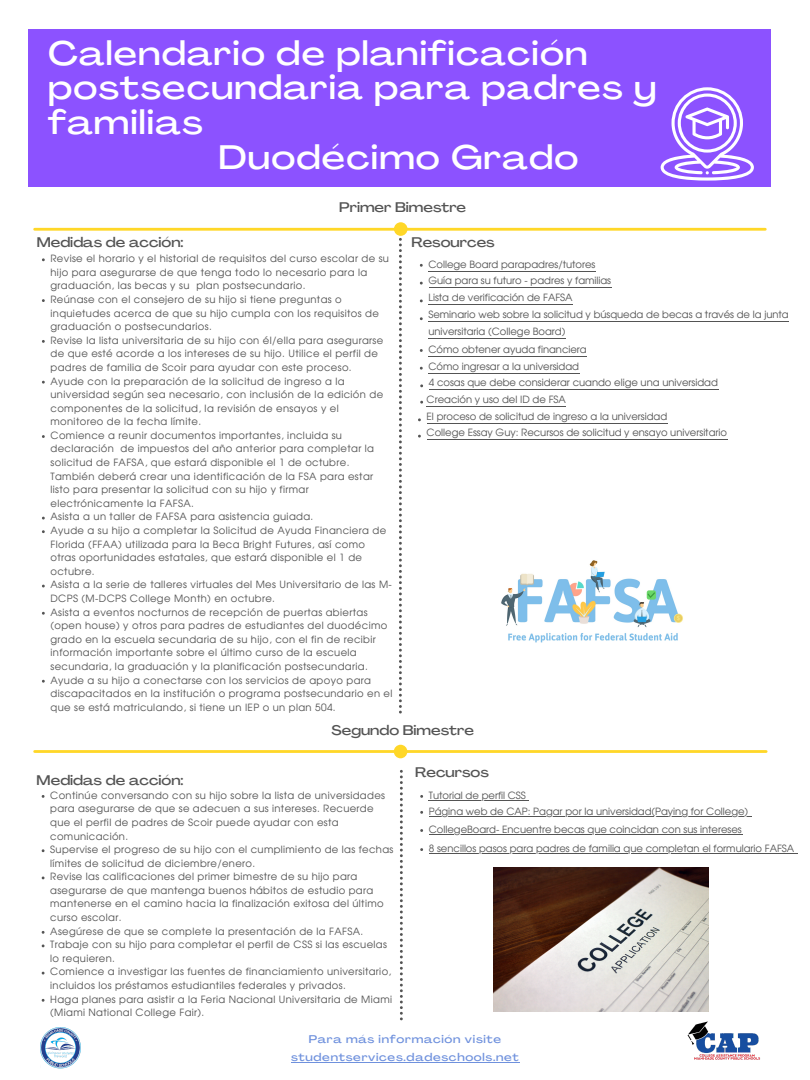
<style>
.page{position:relative;width:810px;height:1080px;background:#fff}
.page>*{position:absolute;margin:0;border:0;box-sizing:border-box;transform-origin:0 0}
.t1{font:500 expanded 33.5px "Agrandir";letter-spacing:.035em;color:#fff}
.t2{font:500 expanded 13.75px "Agrandir";color:#545454}
.t3{font:500 expanded 11px/17.3px "Agrandir";letter-spacing:.065em;color:#6f91dd;text-align:center}
.t4{font:10px/13.6px "Evolventa";letter-spacing:.04em;color:#545454}
.t5{font:10px/16.7px "Evolventa";color:#545454}
</style>
<div class="page">
<div style="left:29px;top:30px;width:742px;height:157px;background:#8c52ff"></div>
<svg style="left:399px;top:238px;width:3px;height:476px"></svg>
<svg style="left:661px;top:87px;width:93px;height:94px"></svg>
<hr style="left:35px;top:228px;width:364px;height:3px;background:#ffd728">
<div style="left:394px;top:222px;width:14px;height:14px;background:#ffd728;border-radius:50%"></div>
<hr style="left:401px;top:228px;width:364px;height:3px;background:#ffd728">
<hr style="left:403px;top:750px;width:363px;height:3px;background:#ffd728">
<div style="left:394px;top:745px;width:13px;height:13px;background:#ffd728;border-radius:50%"></div>
<hr style="left:35px;top:750px;width:363px;height:3px;background:#ffd728">
<svg style="left:400px;top:770px;width:3px;height:250px"></svg>
<img style="left:687px;top:1021px;width:73px;height:39px">
<img style="left:40px;top:1027px;width:41px;height:41px">
<img style="left:501px;top:560px;width:182px;height:83px">
<img style="left:493px;top:868px;width:215px;height:143px">
<hr style="left:291px;top:1062px;width:229px;height:1px;background:#6f91dd">
<hr style="left:429px;top:800px;width:97px;height:1px;background:#545454">
<hr style="left:429px;top:816px;width:320px;height:1px;background:#545454">
<hr style="left:429px;top:834px;width:313px;height:1px;background:#545454">
<hr style="left:429px;top:853px;width:366px;height:1px;background:#545454">
<hr style="left:429px;top:271px;width:167px;height:1px;background:#545454">
<hr style="left:429px;top:287px;width:182px;height:1px;background:#545454">
<hr style="left:429px;top:304px;width:144px;height:1px;background:#545454">
<hr style="left:429px;top:321px;width:360px;height:1px;background:#545454">
<hr style="left:429px;top:338px;width:137px;height:1px;background:#545454">
<hr style="left:429px;top:356px;width:158px;height:1px;background:#545454">
<hr style="left:429px;top:373px;width:150px;height:1px;background:#545454">
<hr style="left:429px;top:389px;width:289px;height:1px;background:#545454">
<hr style="left:427px;top:406px;width:139px;height:1px;background:#545454">
<hr style="left:427px;top:423px;width:241px;height:1px;background:#545454">
<hr style="left:427px;top:439px;width:301px;height:1px;background:#545454">
<h1 class="t1" style="left:48px;top:40px;width:541px">Calendario de planificación</h1>
<h1 class="t1" style="left:48px;top:74px;width:610px">postsecundaria para padres y</h1>
<h1 class="t1" style="left:48px;top:109px;width:156px">familias</h1>
<h1 class="t1" style="left:218px;top:144px;width:361px">Duodécimo Grado</h1>
<h2 class="t2" style="left:37px;top:237px;width:148px">Medidas de acción:</h2>
<h2 class="t2" style="left:339px;top:201px;width:128px">Primer Bimestre</h2>
<h2 class="t2" style="left:411px;top:237px;width:85px">Resources</h2>
<p class="t4" style="left:51px;top:252px;width:344px">Revise el horario y el historial de requisitos del curso escolar de su hijo para asegurarse de que tenga todo lo necesario para la graduación, las becas y su plan postsecundario.<br>Reúnase con el consejero de su hijo si tiene preguntas o inquietudes acerca de que su hijo cumpla con los requisitos de graduación o postsecundarios.<br>Revise la lista universitaria de su hijo con él/ella para asegurarse de que esté acorde a los intereses de su hijo. Utilice el perfil de padres de familia de Scoir para ayudar con este proceso.<br>Ayude con la preparación de la solicitud de ingreso a la universidad según sea necesario, con inclusión de la edición de componentes de la solicitud, la revisión de ensayos y el monitoreo de la fecha límite.<br>Comience a reunir documentos importantes, incluida su declaración de impuestos del año anterior para completar la solicitud de FAFSA, que estará disponible el 1 de octubre.<br>También deberá crear una identificación de la FSA para estar listo para presentar la solicitud con su hijo y firmar electrónicamente la FAFSA.<br>Asista a un taller de FAFSA para asistencia guiada.<br>Ayude a su hijo a completar la Solicitud de Ayuda Financiera de Florida (FFAA) utilizada para la Beca Bright Futures, así como otras oportunidades estatales, que estará disponible el 1 de octubre.<br>Asista a la serie de talleres virtuales del Mes Universitario de las M-DCPS (M-DCPS College Month) en octubre.<br>Asista a eventos nocturnos de recepción de puertas abiertas (open house) y otros para padres de estudiantes del duodécimo grado en la escuela secundaria de su hijo, con el fin de recibir información importante sobre el último curso de la escuela secundaria, la graduación y la planificación postsecundaria.<br>Ayude a su hijo a conectarse con los servicios de apoyo para discapacitados en la institución o programa postsecundario en el que se está matriculando, si tiene un IEP o un plan 504.</p>
<h2 class="t2" style="left:332px;top:725px;width:144px">Segundo Bimestre</h2>
<p class="t5" style="left:428px;top:256px;width:362px">College Board parapadres/tutores<br>Guía para su futuro - padres y familias<br>Lista de verificación de FAFSA<br>Seminario web sobre la solicitud y búsqueda de becas a través de la junta universitaria (College Board)</p>
<p class="t5" style="left:427px;top:341px;width:302px">Cómo obtener ayuda financiera<br>Cómo ingresar a la universidad<br>4 cosas que debe considerar cuando elige una universidad Creación y uso del ID de FSA<br>El proceso de solicitud de ingreso a la universidad<br>College Essay Guy: Recursos de solicitud y ensayo universitario</p>
<h2 class="t2" style="left:415px;top:767px;width:75px">Recursos</h2>
<p class="t5" style="left:429px;top:788px;width:321px;line-height:15.9px">Tutorial de perfil CSS<br>Página web de CAP: Pagar por la universidad(Paying for College)</p>
<p class="t5" style="left:429px;top:820px;width:367px;line-height:19.1px">CollegeBoard- Encuentre becas que coincidan con sus intereses<br>8 sencillos pasos para padres de familia que completan el formulario FAFSA</p>
<h2 class="t2" style="left:37px;top:775px;width:148px">Medidas de acción:</h2>
<p class="t4" style="left:50px;top:789px;width:345px">Continúe conversando con su hijo sobre la lista de universidades para asegurarse de que se adecuen a sus intereses. Recuerde que el perfil de padres de Scoir puede ayudar con esta comunicación.<br>Supervise el progreso de su hijo con el cumplimiento de las fechas límites de solicitud de diciembre/enero.<br>Revise las calificaciones del primer bimestre de su hijo para asegurarse de que mantenga buenos hábitos de estudio para mantenerse en el camino hacia la finalización exitosa del último curso escolar.<br>Asegúrese de que se complete la presentación de la FAFSA.<br>Trabaje con su hijo para completar el perfil de CSS si las escuelas lo requieren.<br>Comience a investigar las fuentes de financiamiento universitario, incluidos los préstamos estudiantiles federales y privados.<br>Haga planes para asistir a la Feria Nacional Universitaria de Miami (Miami National College Fair).</p>
<p class="t3" style="left:291px;top:1032px;width:229px">Para más información visite studentservices.dadeschools.net</p>
</div>
